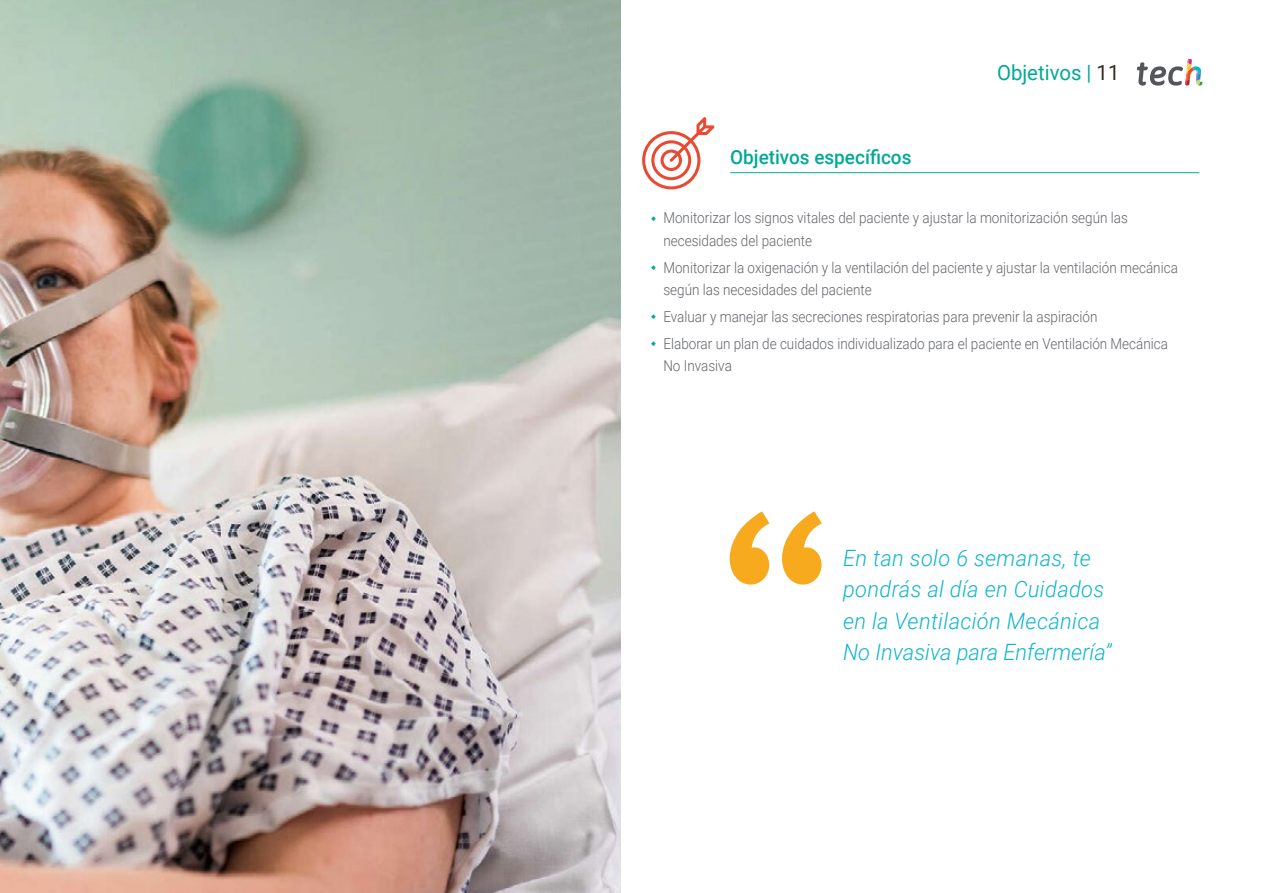
<style>
.page{position:relative;width:1263px;height:893px;background:#fff}
.page>*{position:absolute;margin:0;border:0;box-sizing:border-box;transform-origin:0 0}
.t1{font:italic 300 22.5px/31.5px "Roboto";letter-spacing:.015em;color:#0fb6cf}
.t2{font:21px "Roboto";color:#00a996}
.t3{font:500 19.5px "Roboto";color:#00a996}
.t4{font:300 15px/22.5px "Roboto";color:#61646a;scale:.9 1}
.s1{color:#312e20}
</style>
<div class="page">
<hr style="left:730px;top:172px;width:469px;height:1px;background:#00a996">
<svg style="left:642px;top:117px;width:72px;height:72px"></svg>
<img style="left:0;top:0;width:621px;height:893px">
<svg style="left:730px;top:511px;width:92px;height:74px"></svg>
<svg style="left:1137px;top:59px;width:65px;height:27px"></svg>
<h3 class="t3" style="left:730px;top:144px;width:183px">Objetivos específicos</h3>
<h2 class="t2" style="left:997px;top:57px;width:124px">Objetivos | <span class="s1">11</span></h2>
<p class="t4" style="left:663px;top:206px;width:518px">Monitorizar los signos vitales del paciente y ajustar la monitorización según las necesidades del paciente</p>
<p class="t4" style="left:663px;top:255px;width:573px">Monitorizar la oxigenación y la ventilación del paciente y ajustar la ventilación mecánica según las necesidades del paciente</p>
<p class="t4" style="left:663px;top:303px;width:562px;line-height:26.7px">Evaluar y manejar las secreciones respiratorias para prevenir la aspiración<br>Elaborar un plan de cuidados individualizado para el paciente en Ventilación Mecánica</p>
<p class="t4" style="left:663px;top:354px;width:78px">No Invasiva</p>
<h1 class="t1" style="left:843px;top:541px;width:270px">En tan solo 6 semanas, te pondrás al día en Cuidados en la Ventilación Mecánica<br>No Invasiva para Enfermería”</h1>
</div>
